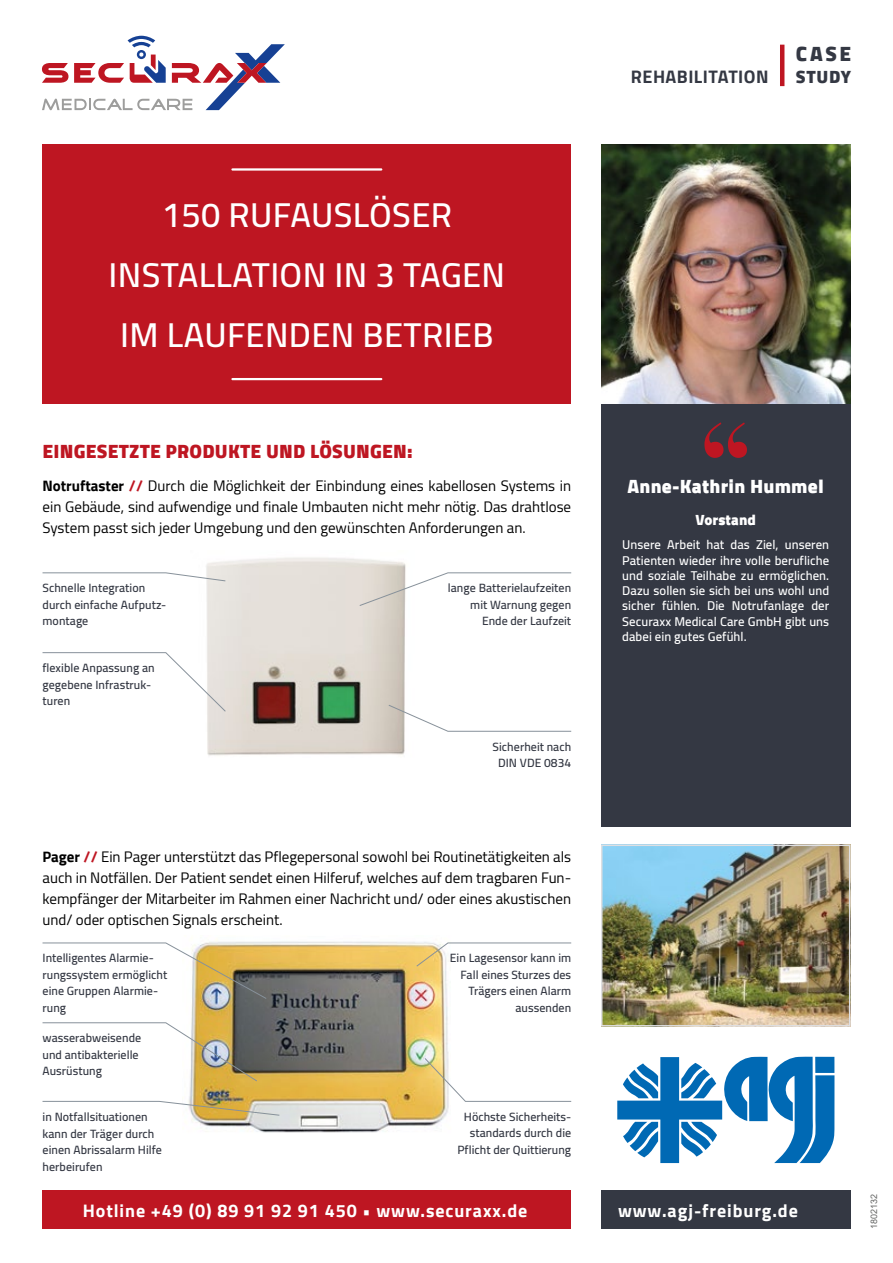
<style>
.page{position:relative;width:893px;height:1263px;background:#fff}
.page>*{position:absolute;margin:0;border:0;box-sizing:border-box;transform-origin:0 0}
.t1{font:600 34.5px/60px "Cairo";letter-spacing:.01em;color:#fff;text-align:center}
.t2{font:900 21px "Cairo";color:#343843}
.t3{font:900 19.5px "Cairo";letter-spacing:.01em;color:#be1622}
.t4{font:900 19.5px "Cairo";letter-spacing:.01em;color:#fff}
.t5{font:700 18px "Cairo";letter-spacing:.05em;color:#fff}
.t6{font:700 18px "Cairo";letter-spacing:.025em;color:#343843}
.t7{font:900 18px "Cairo";letter-spacing:.04em;color:#343843}
.t8{font:15px/21px "Cairo";color:#000;text-align:justify}
.t9{font:900 15px "Cairo";letter-spacing:.005em;color:#fff}
.t10{font:600 12.75px/15.3px "Cairo";letter-spacing:.005em;color:#fff;text-align:justify}
.t11{font:600 12px/16.5px "Cairo";letter-spacing:.005em;color:#343843}
.t12{font:9px "Arial";color:#666766}
.s1{font-weight:700}
.s2{font-weight:700;color:#be1622}
</style>
<div class="page">
<img style="left:604px;top:847px;width:243px;height:176px">
<div style="left:601px;top:844px;width:249px;height:182px;border:2px solid #dedfe2"></div>
<img style="left:601px;top:145px;width:249px;height:259px">
<div style="left:43px;top:145px;width:528px;height:259px;background:#be1622"></div>
<div style="left:43px;top:1191px;width:528px;height:38px;background:#be1622"></div>
<img style="left:206px;top:557px;width:200px;height:199px">
<img style="left:189px;top:940px;width:260px;height:193px">
<div style="left:601px;top:404px;width:249px;height:422px;background:#343843"></div>
<svg style="left:704px;top:422px;width:43px;height:36px"></svg>
<hr style="left:232px;top:168px;width:149px;height:3px;background:#fff">
<hr style="left:232px;top:378px;width:149px;height:2px;background:#fff">
<svg style="left:42px;top:572px;width:184px;height:10px"></svg>
<svg style="left:42px;top:652px;width:184px;height:60px"></svg>
<svg style="left:359px;top:572px;width:213px;height:34px"></svg>
<svg style="left:42px;top:942px;width:225px;height:57px"></svg>
<svg style="left:42px;top:1022px;width:216px;height:60px"></svg>
<svg style="left:416px;top:942px;width:156px;height:25px"></svg>
<svg style="left:424px;top:1057px;width:148px;height:45px"></svg>
<svg style="left:42px;top:1100px;width:238px;height:16px"></svg>
<div style="left:601px;top:1191px;width:249px;height:38px;background:#343843"></div>
<hr style="left:780px;top:45px;width:4px;height:41px;background:#be1622">
<svg style="left:42px;top:36px;width:243px;height:74px"></svg>
<svg style="left:388px;top:704px;width:184px;height:28px"></svg>
<svg style="left:617px;top:1057px;width:217px;height:106px"></svg>
<h3 class="t6" style="left:631px;top:67px;width:139px">REHABILITATION</h3>
<h2 class="t2" style="left:796px;top:42px;width:57px">CASE</h2>
<h3 class="t7" style="left:796px;top:66px;width:57px">STUDY</h3>
<h1 class="t1" style="left:109px;top:185px;width:398px">150 RUFAUSLÖSER<br>INSTALLATION IN 3 TAGEN<br>IM LAUFENDEN BETRIEB</h1>
<h3 class="t3" style="left:43px;top:440px;width:372px">EINGESETZTE PRODUKTE UND LÖSUNGEN:</h3>
<p class="t8" style="left:43px;top:475px;width:530px"><span class="s1">Notruftaster</span> <span class="s2">//</span> Durch die Möglichkeit der Einbindung eines kabellosen Systems in ein Gebäude, sind aufwendige und finale Umbauten nicht mehr nötig. Das drahtlose System passt sich jeder Umgebung und den gewünschten Anforderungen an.</p>
<p class="t11" style="left:43px;top:580px;width:125px">Schnelle Integration durch einfache Aufputz&shy;montage</p>
<p class="t11" style="left:43px;top:660px;width:114px">flexible Anpassung an gegebene Infrastruk&shy;turen</p>
<p class="t11" style="left:448px;top:580px;width:125px;text-align:right">lange Batterielaufzeiten mit Warnung gegen<br>Ende der Laufzeit</p>
<p class="t11" style="left:493px;top:738px;width:80px;text-align:center">Sicherheit nach<br>DIN VDE 0834</p>
<p class="t8" style="left:43px;top:846px;width:530px"><span class="s1">Pager</span> <span class="s2">//</span> Ein Pager unterstützt das Pflegepersonal sowohl bei Routinetätigkeiten als auch in Notfällen. Der Patient sendet einen Hilferuf, welches auf dem tragbaren Fun&shy;kempfänger der Mitarbeiter im Rahmen einer Nachricht und/ oder eines akustischen und/ oder optischen Signals erscheint.</p>
<p class="t11" style="left:450px;top:950px;width:123px;text-align:right">Ein Lagesensor kann im<br>Fall eines Sturzes des<br>Trägers einen Alarm aussenden</p>
<p class="t11" style="left:43px;top:950px;width:126px">Intelligentes Alarmie&shy;rungssystem ermöglicht eine Gruppen Alarmie&shy;rung</p>
<p class="t11" style="left:43px;top:1030px;width:100px">wasserabweisende und antibakterielle<br>Ausrüstung</p>
<p class="t11" style="left:43px;top:1109px;width:121px">in Notfallsituationen kann der Träger durch einen Abrissalarm Hilfe herbeirufen</p>
<p class="t11" style="left:457px;top:1108px;width:115px;text-align:right">Höchste Sicherheits&shy;standards durch die<br>Pflicht der Quittierung</p>
<h3 class="t4" style="left:628px;top:475px;width:198px">Anne-Kathrin Hummel</h3>
<p class="t9" style="left:695px;top:511px;width:62px">Vorstand</p>
<p class="t10" style="left:622px;top:537px;width:208px">Unsere Arbeit hat das Ziel, unseren Patienten wieder ihre volle berufliche und soziale Teilhabe zu ermöglichen.<br>Dazu sollen sie sich bei uns wohl und sicher fühlen. Die Notrufanlage der Securaxx Medical Care GmbH gibt uns dabei ein gutes Gefühl.</p>
<h3 class="t5" style="left:83px;top:1200px;width:446px">Hotline +49 (0) 89 91 92 91 450 • www.securaxx.de</h3>
<h3 class="t5" style="left:618px;top:1200px;width:181px">www.agj-freiburg.de</h3>
<p class="t12" style="left:868px;top:1229px;width:37px;rotate:-90deg">1802132</p>
</div>
